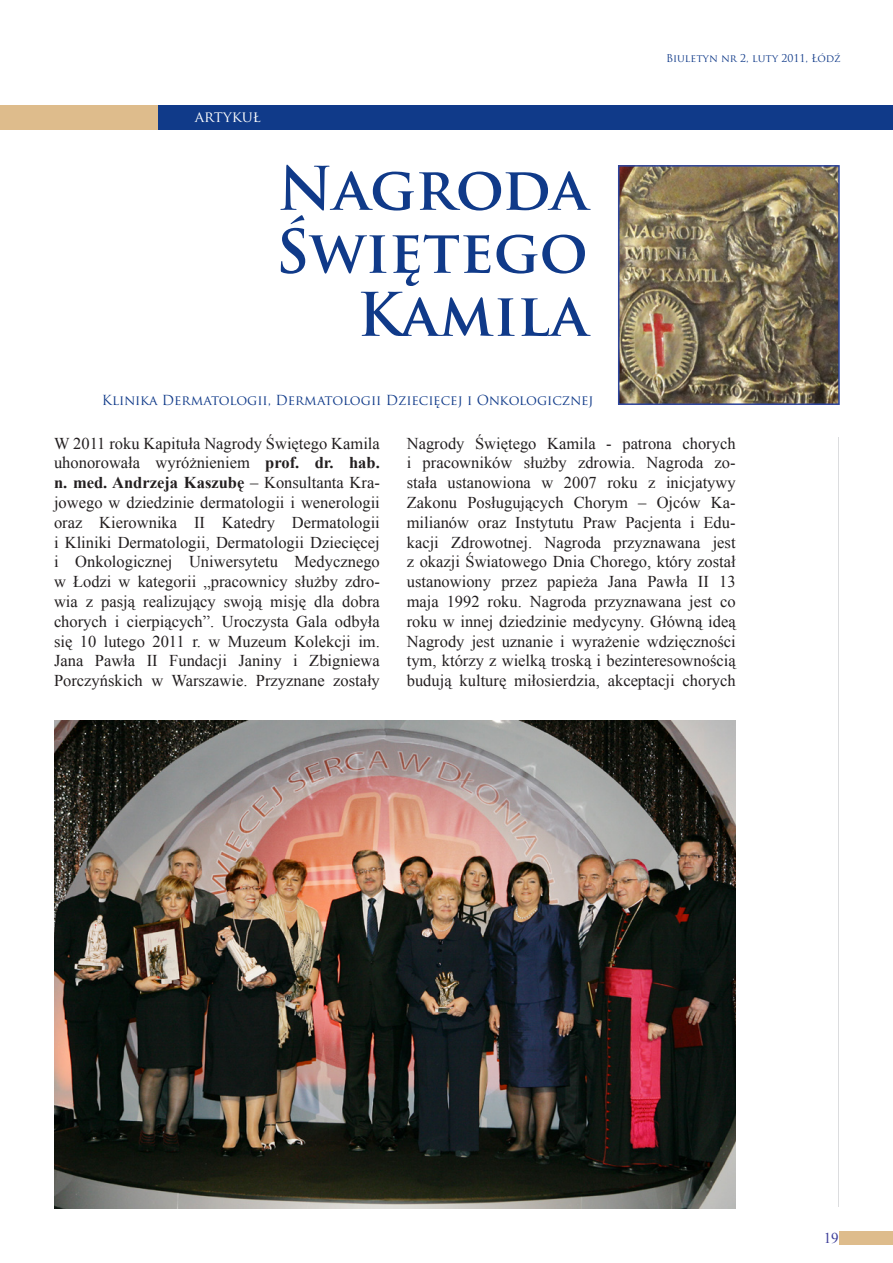
<style>
.page{position:relative;width:893px;height:1263px;background:#fff}
.page>*{position:absolute;margin:0;border:0;box-sizing:border-box;transform-origin:0 0}
.t1{font:700 58.5px/63px "Trajan Pro";color:#103a89;text-align:right}
.t2{font:16.5px/19.8px "Times New Roman";color:#231f20;text-align:justify}
.t3{font:15px "Trajan Pro";color:#fff}
.t4{font:15px "Times New Roman";color:#3e3f99}
.t5{font:13.5px "Trajan Pro";color:#103a89}
.t6{font:10.5px "Trajan Pro";color:#103a89}
.s1{font-weight:700}
</style>
<div class="page">
<img style="left:621px;top:168px;width:216px;height:234px">
<div style="left:618px;top:165px;width:222px;height:240px;border:2px solid #2d459e"></div>
<div style="left:0;top:105px;width:893px;height:25px;background:#103a89"></div>
<div style="left:840px;top:1231px;width:53px;height:14px;background:#debc8c"></div>
<img style="left:54px;top:721px;width:682px;height:488px">
<div style="left:0;top:105px;width:157px;height:25px;background:#debc8c"></div>
<hr style="left:838px;top:437px;width:1px;height:770px;background:#dcdddf">
<p class="t3" style="left:195px;top:107px;width:67px">artykuł</p>
<h1 class="t1" style="left:276px;top:158px;width:314px">Nagroda<br>Świętego<br>Kamila</h1>
<p class="t5" style="left:102px;top:391px;width:493px">Klinika Dermatologii, Dermatologii Dziecięcej i Onkologicznej</p>
<p class="t6" style="left:666px;top:52px;width:176px">Biuletyn nr 2, luty 2011, Łódź</p>
<p class="t2" style="left:54px;top:433px;width:327px">W 2011 roku Kapituła Nagrody Świętego Kamila uhonorowała wyróżnieniem <span class="s1">prof. dr. hab. n. med. Andrzeja Kaszubę</span> – Konsultanta Kra&shy;jowego w dziedzinie dermatologii i wenerologii oraz Kierownika II Katedry Dermatologii i Kliniki Dermatologii, Dermatologii Dziecięcej i Onkologicznej Uniwersytetu Medycznego w Łodzi w kategorii „pracownicy służby zdro&shy;wia z pasją realizujący swoją misję dla dobra chorych i cierpiących”. Uroczysta Gala odbyła się 10 lutego 2011 r. w Muzeum Kolekcji im.<br>Jana Pawła II Fundacji Janiny i Zbigniewa Porczyńskich w Warszawie. Przyznane zostały</p>
<p class="t2" style="left:407px;top:433px;width:330px">Nagrody Świętego Kamila - patrona chorych i pracowników służby zdrowia. Nagroda zo&shy;stała ustanowiona w 2007 roku z inicjatywy Zakonu Posługujących Chorym – Ojców Ka&shy;milianów oraz Instytutu Praw Pacjenta i Edu&shy;kacji Zdrowotnej. Nagroda przyznawana jest z okazji Światowego Dnia Chorego, który został ustanowiony przez papieża Jana Pawła II 13 maja 1992 roku. Nagroda przyznawana jest co roku w innej dziedzinie medycyny. Główną ideą Nagrody jest uznanie i wyrażenie wdzięczności tym, którzy z wielką troską i bezinteresownością budują kulturę miłosierdzia, akceptacji chorych</p>
<p class="t4" style="left:824px;top:1228px;width:16px">19</p>
</div>
